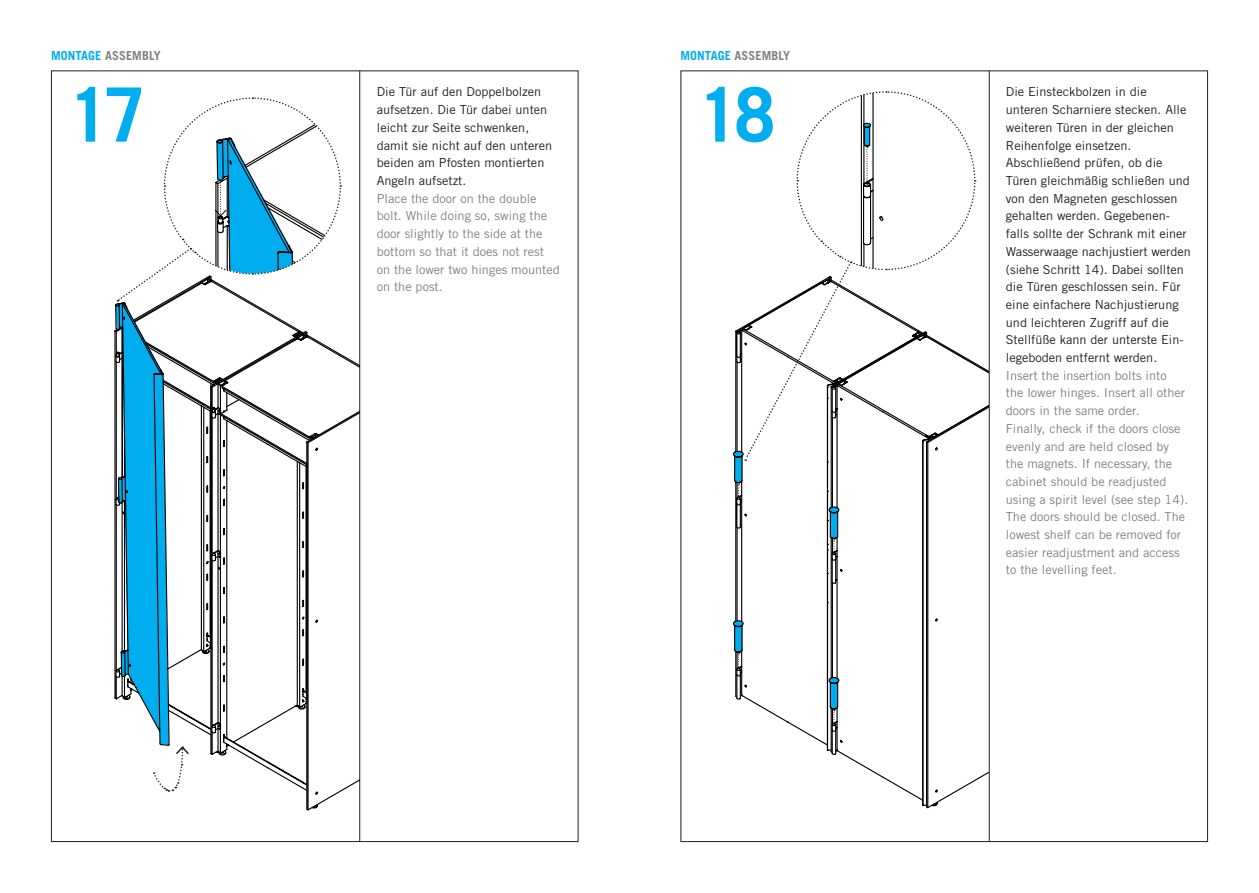
<style>
.page{position:relative;width:1259px;height:893px;background:#fff}
.page>*{position:absolute;margin:0;border:0;box-sizing:border-box;transform-origin:0 0}
.t1{font:700 75px "Trade Gothic LT Std";color:#00aeef}
.t2{font:12.45px/17.7px "Trade Gothic LT Std";color:#231f20}
.t3{font:12.45px/17.7px "Trade Gothic LT Std";color:#808285}
.t4{font:700 12.45px "Trade Gothic LT Std";letter-spacing:.005em;color:#808285}
.s1{color:#00aeef}
</style>
<div class="page">
<svg style="left:737px;top:279px;width:252px;height:527px"></svg>
<hr style="left:989px;top:70px;width:1px;height:772px;background:#231f20">
<svg style="left:828px;top:506px;width:12px;height:48px"></svg>
<svg style="left:828px;top:677px;width:12px;height:48px"></svg>
<svg style="left:733px;top:620px;width:12px;height:49px"></svg>
<hr style="left:359px;top:70px;width:1px;height:772px;background:#231f20">
<svg style="left:733px;top:91px;width:243px;height:407px"></svg>
<svg style="left:115px;top:97px;width:227px;height:696px"></svg>
<p class="t4" style="left:51px;top:48px;width:111px"><span class="s1">MONTAGE</span> ASSEMBLY</p>
<h1 class="t1" style="left:68px;top:69px;width:80px">17</h1>
<p class="t2" style="left:377px;top:83px;width:177px">Die Tür auf den Doppelbolzen aufsetzen. Die Tür dabei unten leicht zur Seite schwenken, damit sie nicht auf den unteren beiden am Pfosten montierten<br>Angeln aufsetzt.</p>
<p class="t3" style="left:377px;top:189px;width:185px">Place the door on the double bolt. While doing so, swing the door slightly to the side at the bottom so that it does not rest on the lower two hinges mounted on the post.</p>
<p class="t4" style="left:680px;top:48px;width:111px"><span class="s1">MONTAGE</span> ASSEMBLY</p>
<h1 class="t1" style="left:697px;top:69px;width:79px">18</h1>
<p class="t2" style="left:1006px;top:83px;width:187px">Die Einsteckbolzen in die unteren Scharniere stecken. Alle weiteren Türen in der gleichen<br>Reihenfolge einsetzen.<br>Abschließend prüfen, ob die<br>Türen gleichmäßig schließen und von den Magneten geschlossen gehalten werden. Gegebenen&shy;falls sollte der Schrank mit einer<br>Wasserwaage nachjustiert werden (siehe Schritt 14). Dabei sollten die Türen geschlossen sein. Für eine einfachere Nachjustierung und leichteren Zugriff auf die<br>Stellfüße kann der unterste Ein&shy;legeboden entfernt werden.</p>
<p class="t3" style="left:1006px;top:366px;width:184px">Insert the insertion bolts into<br>the lower hinges. Insert all other doors in the same order.<br>Finally, check if the doors close evenly and are held closed by the magnets. If necessary, the cabinet should be readjusted using a spirit level (see step 14).<br>The doors should be closed. The lowest shelf can be removed for easier readjustment and access to the levelling feet.</p>
</div>
